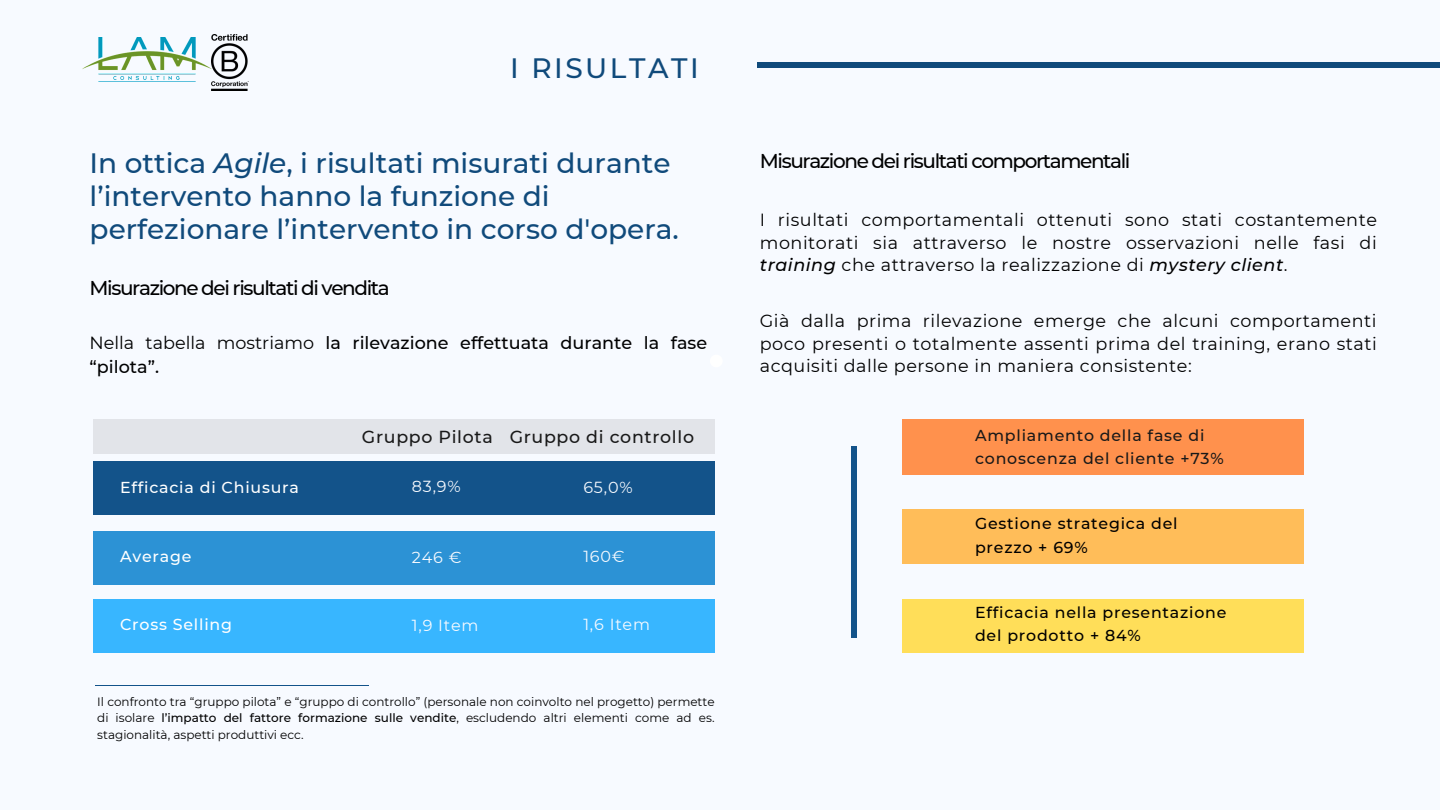
<style>
.page{position:relative;width:1440px;height:810px;background:#f7faff}
.page>*{position:absolute;margin:0;border:0;box-sizing:border-box;transform-origin:0 0}
.t1{font:500 28px/33px "Montserrat";color:#104a7b}
.t2{font:500 28px "Montserrat";letter-spacing:.09em;color:#104a7b}
.t3{font:500 20px "Montserrat";letter-spacing:-.07em;color:#000}
.t4{font:17.6px/22.4px "Montserrat";letter-spacing:.03em;color:#000;text-align:justify}
.t5{font:500 17.6px/24.3px "Montserrat";color:#000}
.t6{font:500 17.4px "Montserrat";letter-spacing:.04em;color:#191919}
.t7{font:16px "Montserrat";letter-spacing:.05em;color:#f7faff}
.t8{font:500 15.8px/23.1px "Montserrat";letter-spacing:.05em;color:#000}
.t9{font:500 15.8px/23.1px "Montserrat";letter-spacing:.05em;color:#191919}
.t10{font:500 15.8px "Montserrat";letter-spacing:.05em;color:#fff}
.t11{font:12px/16.7px "Montserrat";color:#000;text-align:justify}
.s1{font-style:italic}
.s2{font-weight:400}
.s3{font-weight:500}
.s4{font-weight:500;font-style:italic}
</style>
<div class="page">
<div style="left:758px;top:63px;width:682px;height:5px;background:#104a7b"></div>
<div style="left:93px;top:419px;width:622px;height:35px;background:#e2e4e9"></div>
<div style="left:93px;top:461px;width:622px;height:54px;background:#13538a"></div>
<div style="left:93px;top:531px;width:622px;height:53px;background:#2c92d5"></div>
<div style="left:902px;top:419px;width:402px;height:56px;background:#ff914d"></div>
<div style="left:902px;top:510px;width:402px;height:54px;background:#ffbd59"></div>
<div style="left:902px;top:599px;width:402px;height:54px;background:#ffde59"></div>
<div style="left:93px;top:599px;width:622px;height:54px;background:#38b6ff"></div>
<img style="left:82px;top:38px;width:129px;height:42px">
<img style="left:211px;top:35px;width:38px;height:56px">
<hr style="left:95px;top:685px;width:274px;height:1px;background:#13538a">
<div style="left:851px;top:446px;width:6px;height:192px;background:#13538a"></div>
<h1 class="t2" style="left:510px;top:51px;width:190px">I RISULTATI</h1>
<h1 class="t1" style="left:90px;top:147px;width:591px">In ottica <span class="s1">Agile</span>, i risultati misurati durante l’intervento hanno la funzione di perfezionare l’intervento in corso d'opera.</h1>
<p class="t3" style="left:90px;top:276px;width:302px">Misurazione dei risultati di vendita</p>
<p class="t5" style="left:90px;top:330px;width:619px"><span class="s2">Nella tabella mostriamo</span> la rilevazione effettuata durante la fase “pilota”.</p>
<p class="t10" style="left:120px;top:478px;width:180px">Efficacia di Chiusura</p>
<p class="t10" style="left:120px;top:546px;width:73px">Average</p>
<p class="t6" style="left:362px;top:426px;width:334px">Gruppo Pilota Gruppo di controllo</p>
<p class="t7" style="left:412px;top:476px;width:50px">83,9%</p>
<p class="t7" style="left:583px;top:478px;width:51px">65,0%</p>
<p class="t7" style="left:412px;top:548px;width:51px">246 €</p>
<p class="t7" style="left:583px;top:546px;width:43px">160€</p>
<p class="t10" style="left:120px;top:614px;width:113px">Cross Selling</p>
<p class="t7" style="left:412px;top:616px;width:68px">1,9 Item</p>
<p class="t7" style="left:583px;top:614px;width:68px">1,6 Item</p>
<p class="t11" style="left:97px;top:693px;width:619px">Il confronto tra “gruppo pilota” e “gruppo di controllo” (personale non coinvolto nel progetto) permette di isolare <span class="s3">l’impatto del fattore formazione sulle vendite</span>, escludendo altri elementi come ad es. stagionalità, aspetti produttivi ecc.</p>
<p class="t3" style="left:760px;top:148px;width:372px">Misurazione dei risultati comportamentali</p>
<p class="t4" style="left:760px;top:209px;width:619px">I risultati comportamentali ottenuti sono stati costantemente monitorati sia attraverso le nostre osservazioni nelle fasi di <span class="s4">training</span> che attraverso la realizzazione di <span class="s4">mystery client</span>.</p>
<p class="t4" style="left:760px;top:310px;width:619px">Già dalla prima rilevazione emerge che alcuni comportamenti poco presenti o totalmente assenti prima del training, erano stati acquisiti dalle persone in maniera consistente:</p>
<p class="t9" style="left:975px;top:424px;width:250px">Ampliamento della fase di conoscenza del cliente +73%</p>
<p class="t8" style="left:975px;top:512px;width:204px">Gestione strategica del prezzo + 69%</p>
<p class="t8" style="left:975px;top:601px;width:253px">Efficacia nella presentazione del prodotto + 84%</p>
</div>
